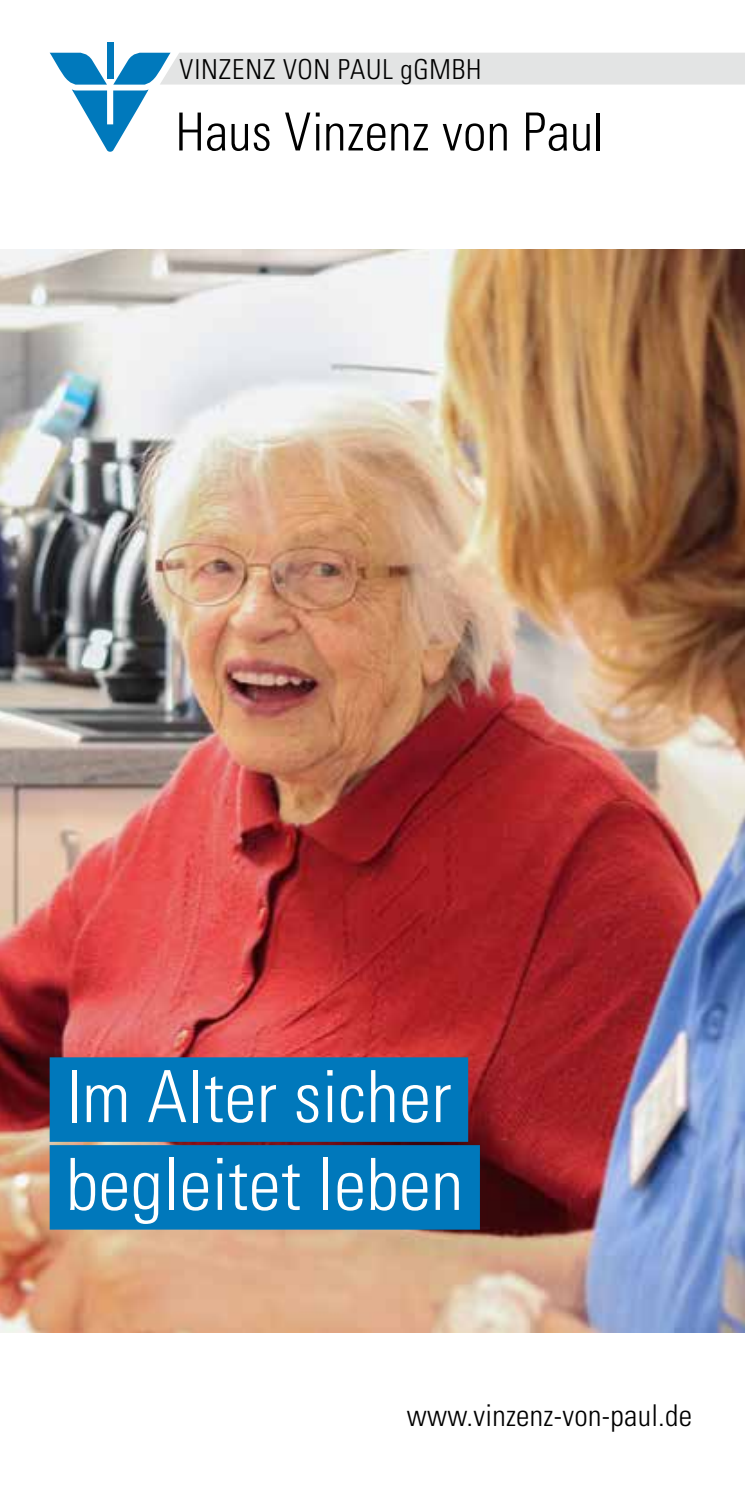
<style>
.page{position:relative;width:745px;height:1489px;background:#fff}
.page>*{position:absolute;margin:0;border:0;box-sizing:border-box;transform-origin:0 0}
.t1{font:300 condensed 72px/87.8px "Univers LT Std";letter-spacing:.005em;color:#fff}
.t2{font:300 condensed 52.5px "Univers LT Std";letter-spacing:.005em;color:#000}
.t3{font:300 condensed 30px "Univers LT Std";letter-spacing:.01em;color:#000}
.t4{font:300 condensed 27.5px "Univers LT Std";letter-spacing:.03em;color:#000}
</style>
<div class="page">
<img style="left:0;top:249px;width:744px;height:1082px">
<div style="left:50px;top:1057px;width:418px;height:84px;background:#0078bb"></div>
<div style="left:50px;top:1145px;width:429px;height:84px;background:#0078bb"></div>
<div style="left:107px;top:43px;width:6px;height:36px;background:#0079bc"></div>
<svg style="left:50px;top:53px;width:694px;height:99px"></svg>
<p class="t4" style="left:179px;top:52px;width:303px">VINZENZ VON PAUL gGMBH</p>
<p class="t2" style="left:175px;top:100px;width:430px">Haus Vinzenz von Paul</p>
<p class="t1" style="left:66px;top:1052px;width:398px">Im Alter sicher begleitet leben</p>
<p class="t3" style="left:406px;top:1396px;width:286px">www.vinzenz-von-paul.de</p>
</div>
